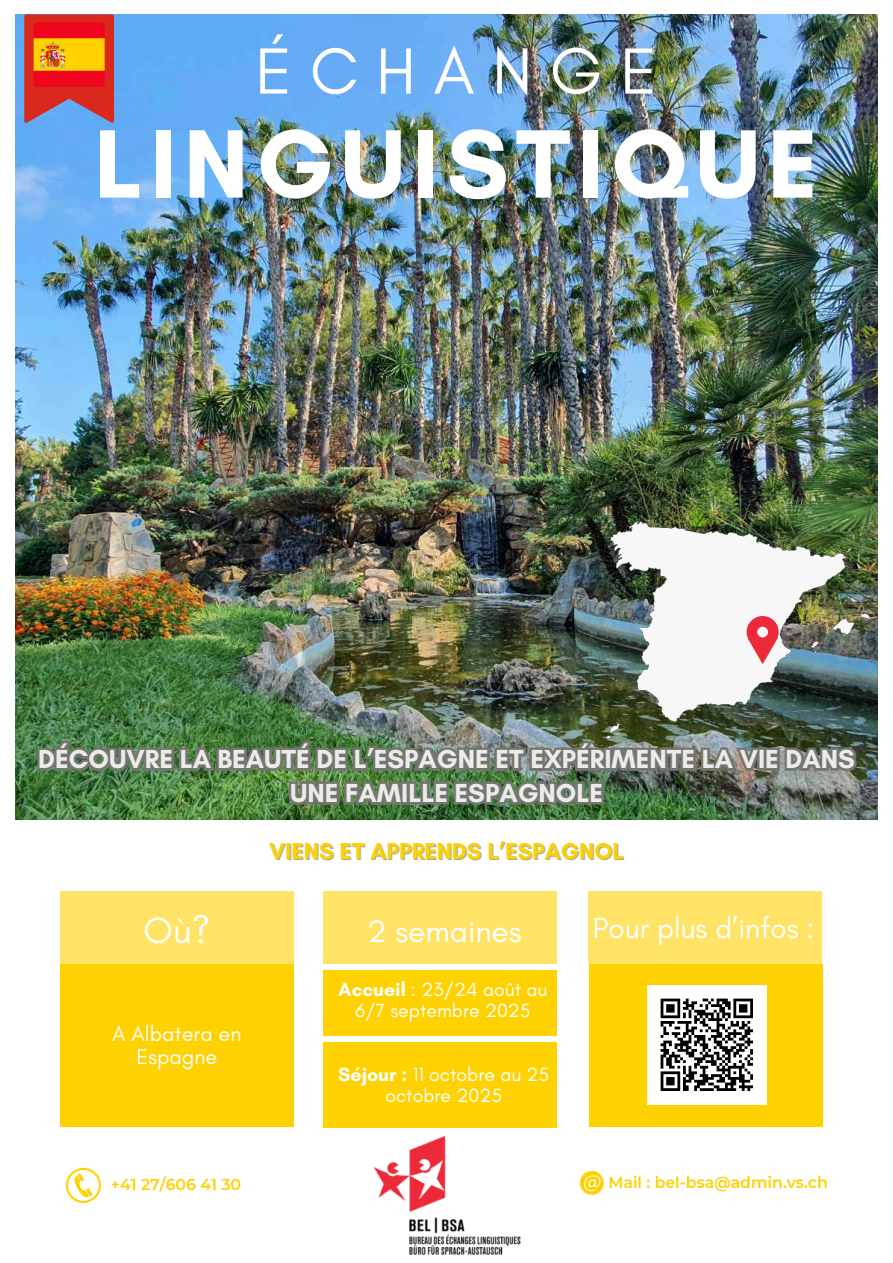
<style>
.page{position:relative;width:893px;height:1263px;background:#fff}
.page>*{position:absolute;margin:0;border:0;box-sizing:border-box;transform-origin:0 0}
.t1{font:700 99px "Glacial Indifference";letter-spacing:.075em;color:#fff}
.t2{font:66.45px "Glacial Indifference";letter-spacing:.265em;color:#fff}
.t3{font:37.12px "Glacial Indifference";color:#fff}
.t4{font:31.88px "Glacial Indifference";color:#fff}
.t5{font:29.62px "Glacial Indifference";color:#fff}
.t6{font:700 26.55px/33.8px "Glacial Indifference";color:#ebece8;text-align:center}
.t7{font:700 23.4px "Glacial Indifference";color:#fed100}
.t8{font:21.75px/23.1px "Glacial Indifference";color:#fff;text-align:center}
.t9{font:19.5px/20.9px "Glacial Indifference";color:#fff;text-align:center}
.t10{font:600 15.75px "Montserrat";color:#fed100}
.s1{font-weight:700}
</style>
<div class="page">
<img style="left:15px;top:14px;width:863px;height:805px">
<img style="left:597px;top:521px;width:273px;height:216px">
<svg style="left:580px;top:1171px;width:23px;height:23px"></svg>
<div style="left:60px;top:964px;width:234px;height:162px;background:#fed100"></div>
<div style="left:60px;top:891px;width:234px;height:73px;background:#fee366"></div>
<div style="left:324px;top:891px;width:233px;height:73px;background:#fee366"></div>
<div style="left:589px;top:891px;width:233px;height:73px;background:#fee366"></div>
<div style="left:589px;top:964px;width:233px;height:162px;background:#fed100"></div>
<svg style="left:24px;top:14px;width:90px;height:109px;background:#c0444a"></svg>
<img style="left:34px;top:22px;width:71px;height:65px;border-radius:4px">
<img style="left:373px;top:1135px;width:148px;height:120px">
<svg style="left:66px;top:1168px;width:35px;height:35px"></svg>
<svg style="left:746px;top:616px;width:32px;height:48px"></svg>
<div style="left:324px;top:970px;width:233px;height:65px;background:#fed100"></div>
<div style="left:324px;top:1043px;width:233px;height:85px;background:#fed100"></div>
<img style="left:35px;top:732px;width:826px;height:83px">
<img style="left:648px;top:986px;width:118px;height:118px">
<p class="t2" style="left:255px;top:30px;width:403px">ÉCHANGE</p>
<h1 class="t1" style="left:94px;top:104px;width:725px">LINGUISTIQUE</h1>
<p class="t6" style="left:38px;top:742px;width:818px">DÉCOUVRE LA BEAUTÉ DE L’ESPAGNE ET EXPÉRIMENTE LA VIE DANS<br>UNE FAMILLE ESPAGNOLE</p>
<h5 class="t3" style="left:143px;top:907px;width:68px">Où?</h5>
<h6 class="t8" style="left:112px;top:1022px;width:131px">A Albatera en<br>Espagne</h6>
<p class="t7" style="left:269px;top:836px;width:356px">VIENS ET APPRENDS L’ESPAGNOL</p>
<h4 class="t4" style="left:367px;top:911px;width:156px">2 semaines</h4>
<p class="t5" style="left:593px;top:910px;width:223px">Pour plus d’infos :</p>
<h2 class="t9" style="left:338px;top:979px;width:211px"><span class="s1">Accueil</span> : 23/24 août au<br>6/7 septembre 2025</h2>
<p class="t9" style="left:338px;top:1064px;width:213px"><span class="s1">Séjour :</span> 11 octobre au 25 octobre 2025</p>
<h3 class="t10" style="left:111px;top:1175px;width:132px">+41 27/606 41 30</h3>
<p class="t10" style="left:608px;top:1172px;width:221px">Mail : bel-bsa@admin.vs.ch</p>
</div>
